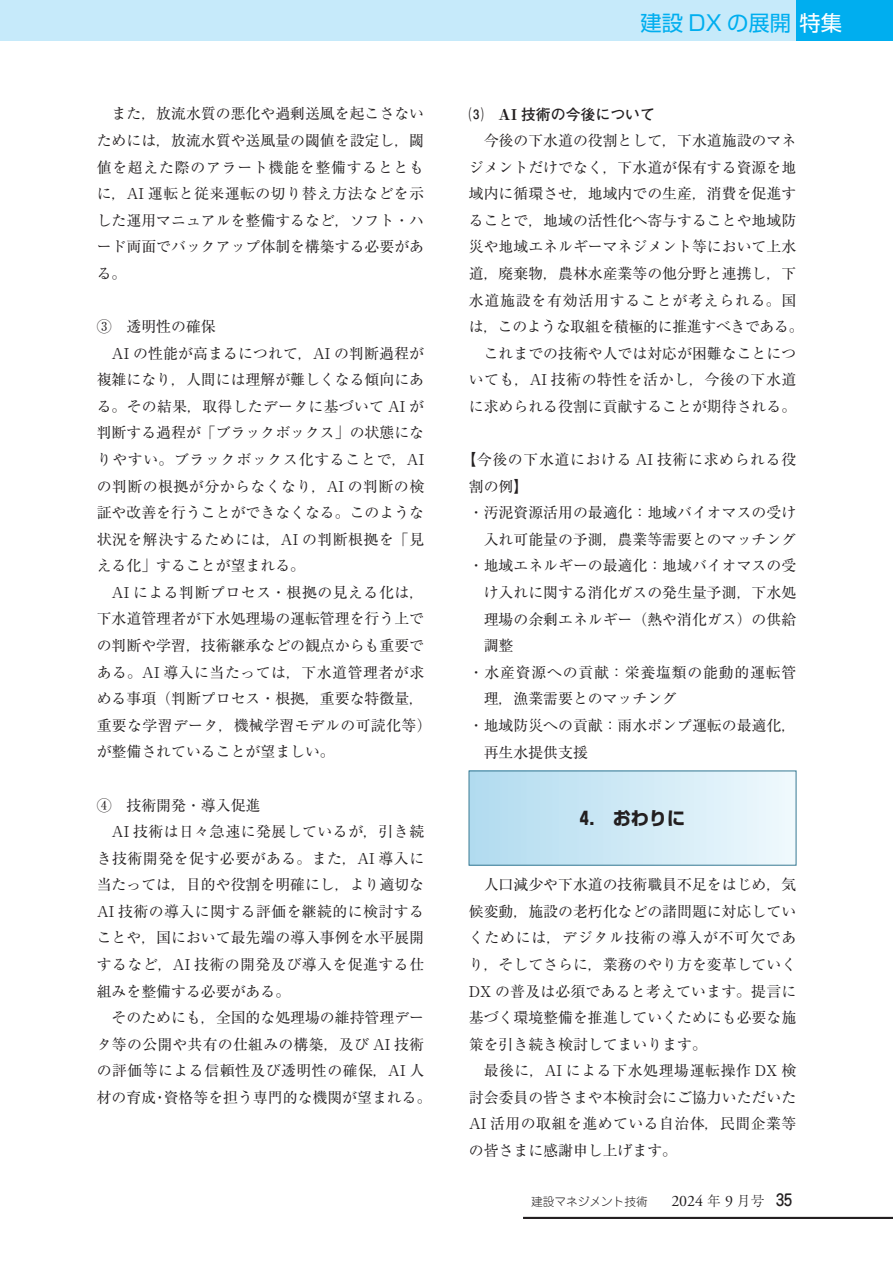
<style>
.page{position:relative;width:893px;height:1263px;background:#fff}
.page>*{position:absolute;margin:0;border:0;box-sizing:border-box;transform-origin:0 0}
.t1{font:21.3px "Shin Go Pr 6 N";color:#00aeef}
.大見出し_1__特集{font:700 18px "Shin Go Pr 6 N";color:#231f20}
.本文_14Q{font:14.85px/26.5px "Ryumin Pr 6 N";color:#231f20;text-align:justify}
.小見出し__など{font:14.85px/26.5px "Ryumin Pr 6 N";color:#231f20;text-align:right}
.小見出し__など-2{font:14.85px/26.5px "Ryumin Pr 6 N";letter-spacing:.055em;color:#231f20}
.本文_字下なし{font:14.85px/26.5px "Ryumin Pr 6 N";letter-spacing:.045em;color:#231f20}
.小見出し__など_前アキ{font:14.85px "Ryumin Pr 6 N";color:#231f20}
.中見出し__1___太ゴ_前アキ{font:700 14.85px "Futo Go B101 Pr 6 N";color:#231f20}
.t2{font:300 11.7px "Jun 101 Pro";color:#231f20}
.s1{color:#fff}
.s2{font-family:"Ryumin Pr 6 N";font-weight:800}
.s3{font-family:"Adobe Garamond Pro";font-weight:400;font-size:15.9px}
.s4{font-family:"Ryumin Pr 6 N";font-size:13.8px}
.s5{font-family:"Jun 34 Pro";font-weight:500;font-size:15.9px}
</style>
<div class="page">
<div style="left:795px;top:0;width:98px;height:40px;background:#00aeef"></div>
<div style="left:0;top:0;width:795px;height:40px;background:#c6eafa"></div>
<div style="left:469px;top:771px;width:327px;height:94px;background:linear-gradient(to right,#b1dbef,#eff9fd)"></div>
<hr style="left:523px;top:1217px;width:370px;height:2px;background:#231f20">
<p class="本文_14Q" style="left:97px;top:100px;width:329px;text-indent:15px">また，放流水質の悪化や過剰送風を起こさないためには，放流水質や送風量の閾値を設定し，閾値を超えた際のアラート機能を整備するとともに，AI 運転と従来運転の切り替え方法などを示した運用マニュアルを整備するなど，ソフト・ハード両面でバックアップ体制を構築する必要がある。</p>
<p class="小見出し__など_前アキ" style="left:97px;top:315px;width:121px">③　透明性の確保</p>
<p class="本文_14Q" style="left:97px;top:339px;width:329px;text-indent:15px">AI の性能が高まるにつれて，AI の判断過程が複雑になり，人間には理解が難しくなる傾向にある。その結果，取得したデータに基づいて AI が判断する過程が「ブラックボックス」の状態になりやすい。ブラックボックス化することで，AIの判断の根拠が分からなくなり，AI の判断の検証や改善を行うことができなくなる。このような状況を解決するためには，AI の判断根拠を「見える化」することが望まれる。</p>
<p class="本文_14Q" style="left:97px;top:578px;width:336px;text-align:left;text-indent:15px">AI による判断プロセス・根拠の見える化は，下水道管理者が下水処理場の運転管理を行う上での判断や学習，技術継承などの観点からも重要である。AI 導入に当たっては，下水道管理者が求める事項（判断プロセス・根拠，重要な特徴量，重要な学習データ，機械学習モデルの可読化等）が整備されていることが望ましい。</p>
<p class="小見出し__など_前アキ" style="left:97px;top:793px;width:165px">④　技術開発・導入促進</p>
<p class="本文_14Q" style="left:97px;top:817px;width:329px;text-indent:15px">AI 技術は日々急速に発展しているが，引き続き技術開発を促す必要がある。また，AI 導入に当たっては，目的や役割を明確にし，より適切なAI 技術の導入に関する評価を継続的に検討することや，国において最先端の導入事例を水平展開するなど，AI 技術の開発及び導入を促進する仕組みを整備する必要がある。</p>
<p class="本文_14Q" style="left:97px;top:1003px;width:336px;text-align:center">そのためにも，全国的な処理場の維持管理デー<br>タ等の公開や共有の仕組みの構築，及び AI 技術の評価等による信頼性及び透明性の確保，AI 人材の育成・資格等を担う専門的な機関が望まれる。</p>
<h1 class="t1" style="left:640px;top:6px;width:203px">建設 DX の展開<span class="s1">特集</span></h1>
<p class="中見出し__1___太ゴ_前アキ" style="left:469px;top:102px;width:188px">⑶　<span class="s2">AI</span> 技術の今後について</p>
<p class="本文_14Q" style="left:469px;top:126px;width:336px;text-align:center">今後の下水道の役割として，下水道施設のマネ<br>ジメントだけでなく，下水道が保有する資源を地域内に循環させ，地域内での生産，消費を促進することで，地域の活性化へ寄与することや地域防災や地域エネルギーマネジメント等において上水道，廃棄物，農林水産業等の他分野と連携し，下水道施設を有効活用することが考えられる。国は，このような取組を積極的に推進すべきである。</p>
<p class="本文_14Q" style="left:469px;top:339px;width:329px;text-indent:15px">これまでの技術や人では対応が困難なことについても，AI 技術の特性を活かし，今後の下水道に求められる役割に貢献することが期待される。</p>
<p class="本文_字下なし" style="left:469px;top:445px;width:329px;text-indent:-7px">【今後の下水道における AI 技術に求められる役割の例】</p>
<p class="小見出し__など" style="left:469px;top:499px;width:329px">・汚泥資源活用の最適化：地域バイオマスの受け入れ可能量の予測，農業等需要とのマッチング</p>
<p class="小見出し__など" style="left:484px;top:552px;width:314px;text-align:justify;text-indent:-15px">・地域エネルギーの最適化：地域バイオマスの受け入れに関する消化ガスの発生量予測，下水処理場の余剰エネルギー（熱や消化ガス）の供給調整</p>
<p class="小見出し__など-2" style="left:484px;top:658px;width:314px;text-indent:-15px">・水産資源への貢献：栄養塩類の能動的運転管理，漁業需要とのマッチング</p>
<p class="小見出し__など" style="left:484px;top:711px;width:314px;text-align:left;text-indent:-15px">・地域防災への貢献：雨水ポンプ運転の最適化，再生水提供支援</p>
<p class="大見出し_1__特集" style="left:580px;top:804px;width:107px">4.　おわりに</p>
<p class="本文_14Q" style="left:469px;top:870px;width:329px;text-indent:15px">人口減少や下水道の技術職員不足をはじめ，気候変動，施設の老朽化などの諸問題に対応していくためには，デジタル技術の導入が不可欠であり，そしてさらに，業務のやり方を変革していくDX の普及は必須であると考えています。提言に基づく環境整備を推進していくためにも必要な施策を引き続き検討してまいります。</p>
<p class="本文_14Q" style="left:469px;top:1057px;width:329px;text-indent:15px">最後に，AI による下水処理場運転操作 DX 検討会委員の皆さまや本検討会にご協力いただいたAI 活用の取組を進めている自治体，民間企業等の皆さまに感謝申し上げます。</p>
<p class="t2" style="left:531px;top:1192px;width:262px">建設マネジメント技術　　<span class="s3">2024</span> <span class="s4">年</span> <span class="s3">9</span> <span class="s4">月号</span> <span class="s5">35</span></p>
</div>
